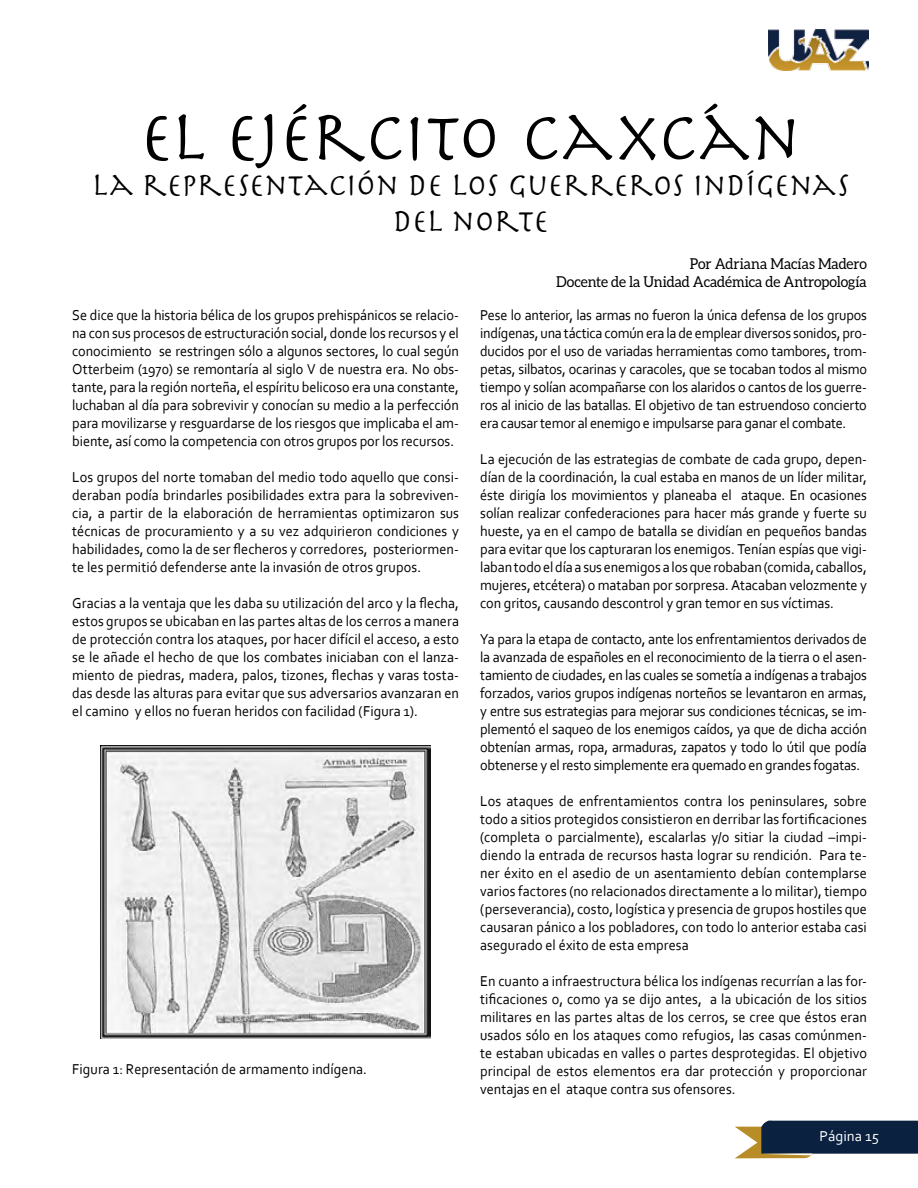
<style>
.page{position:relative;width:918px;height:1188px;background:#fff}
.page>*{position:absolute;margin:0;border:0;box-sizing:border-box;transform-origin:0 0}
.t1{font:72px "Herculanum";letter-spacing:-.015em;color:#000;scale:.95 1}
.t2{font:33px/36px "Herculanum";letter-spacing:-.01em;color:#000;text-align:center;scale:.95 1}
.t3{font:15px/18px "Corbel";color:#000;text-align:justify;scale:.95 1}
.t4{font:15px/18px "Aleo";letter-spacing:-.005em;color:#000;text-align:right;scale:.95 1}
.t5{font:15px "Corbel";color:#fff}
</style>
<div class="page">
<svg style="left:735px;top:1120px;width:183px;height:38px;background:#43505d"></svg>
<img style="left:768px;top:30px;width:101px;height:41px">
<img style="left:101px;top:746px;width:329px;height:292px">
<h1 class="t1" style="left:140px;top:91px;width:698px">EL EJÉRCITO CAXCÁN</h1>
<h2 class="t2" style="left:92px;top:165px;width:799px">LA REPRESENTACIÓN DE LOS GUERREROS INDÍGENAS<br>DEL NORTE</h2>
<p class="t4" style="left:556px;top:254px;width:329px">Por Adriana Macías Madero<br>Docente de la Unidad Académica de Antropología</p>
<p class="t3" style="left:72px;top:305px;width:409px">Se dice que la historia bélica de los grupos prehispánicos se relacio&shy;na con sus procesos de estructuración social, donde los recursos y el conocimiento se restringen sólo a algunos sectores, lo cual según Otterbeim (1970) se remontaría al siglo V de nuestra era. No obs&shy;tante, para la región norteña, el espíritu belicoso era una constante, luchaban al día para sobrevivir y conocían su medio a la perfección para movilizarse y resguardarse de los riesgos que implicaba el am&shy;biente, así como la competencia con otros grupos por los recursos.</p>
<p class="t3" style="left:72px;top:467px;width:409px">Los grupos del norte tomaban del medio todo aquello que consi&shy;deraban podía brindarles posibilidades extra para la sobreviven&shy;cia, a partir de la elaboración de herramientas optimizaron sus técnicas de procuramiento y a su vez adquirieron condiciones y habilidades, como la de ser flecheros y corredores, posteriormen&shy;te les permitió defenderse ante la invasión de otros grupos.</p>
<p class="t3" style="left:72px;top:593px;width:409px">Gracias a la ventaja que les daba su utilización del arco y la flecha, estos grupos se ubicaban en las partes altas de los cerros a manera de protección contra los ataques, por hacer difícil el acceso, a esto se le añade el hecho de que los combates iniciaban con el lanza&shy;miento de piedras, madera, palos, tizones, flechas y varas tosta&shy;das desde las alturas para evitar que sus adversarios avanzaran en el camino y ellos no fueran heridos con facilidad (Figura 1).</p>
<p class="t3" style="left:480px;top:305px;width:409px">Pese lo anterior, las armas no fueron la única defensa de los grupos indígenas, una táctica común era la de emplear diversos sonidos, pro&shy;ducidos por el uso de variadas herramientas como tambores, trom&shy;petas, silbatos, ocarinas y caracoles, que se tocaban todos al mismo tiempo y solían acompañarse con los alaridos o cantos de los guerre&shy;ros al inicio de las batallas. El objetivo de tan estruendoso concierto era causar temor al enemigo e impulsarse para ganar el combate.</p>
<p class="t3" style="left:480px;top:449px;width:409px">La ejecución de las estrategias de combate de cada grupo, depen&shy;dían de la coordinación, la cual estaba en manos de un líder militar, éste dirigía los movimientos y planeaba el ataque. En ocasiones solían realizar confederaciones para hacer más grande y fuerte su hueste, ya en el campo de batalla se dividían en pequeños bandas para evitar que los capturaran los enemigos. Tenían espías que vigi&shy;laban todo el día a sus enemigos a los que robaban (comida, caballos, mujeres, etcétera) o mataban por sorpresa. Atacaban velozmente y con gritos, causando descontrol y gran temor en sus víctimas.</p>
<p class="t3" style="left:480px;top:629px;width:409px">Ya para la etapa de contacto, ante los enfrentamientos derivados de la avanzada de españoles en el reconocimiento de la tierra o el asen&shy;tamiento de ciudades, en las cuales se sometía a indígenas a trabajos forzados, varios grupos indígenas norteños se levantaron en armas, y entre sus estrategias para mejorar sus condiciones técnicas, se im&shy;plementó el saqueo de los enemigos caídos, ya que de dicha acción obtenían armas, ropa, armaduras, zapatos y todo lo útil que podía obtenerse y el resto simplemente era quemado en grandes fogatas.</p>
<p class="t3" style="left:480px;top:791px;width:409px">Los ataques de enfrentamientos contra los peninsulares, sobre todo a sitios protegidos consistieron en derribar las fortificaciones (completa o parcialmente), escalarlas y/o sitiar la ciudad –impi&shy;diendo la entrada de recursos hasta lograr su rendición. Para te&shy;ner éxito en el asedio de un asentamiento debían contemplarse varios factores (no relacionados directamente a lo militar), tiempo (perseverancia), costo, logística y presencia de grupos hostiles que causaran pánico a los pobladores, con todo lo anterior estaba casi asegurado el éxito de esta empresa</p>
<p class="t3" style="left:480px;top:971px;width:409px">En cuanto a infraestructura bélica los indígenas recurrían a las for&shy;tificaciones o, como ya se dijo antes, a la ubicación de los sitios militares en las partes altas de los cerros, se cree que éstos eran usados sólo en los ataques como refugios, las casas comúnmen&shy;te estaban ubicadas en valles o partes desprotegidas. El objetivo principal de estos elementos era dar protección y proporcionar ventajas en el ataque contra sus ofensores.</p>
<p class="t3" style="left:72px;top:1060px;width:312px">Figura 1: Representación de armamento indígena.</p>
<p class="t5" style="left:820px;top:1127px;width:61px">Página 15</p>
</div>
